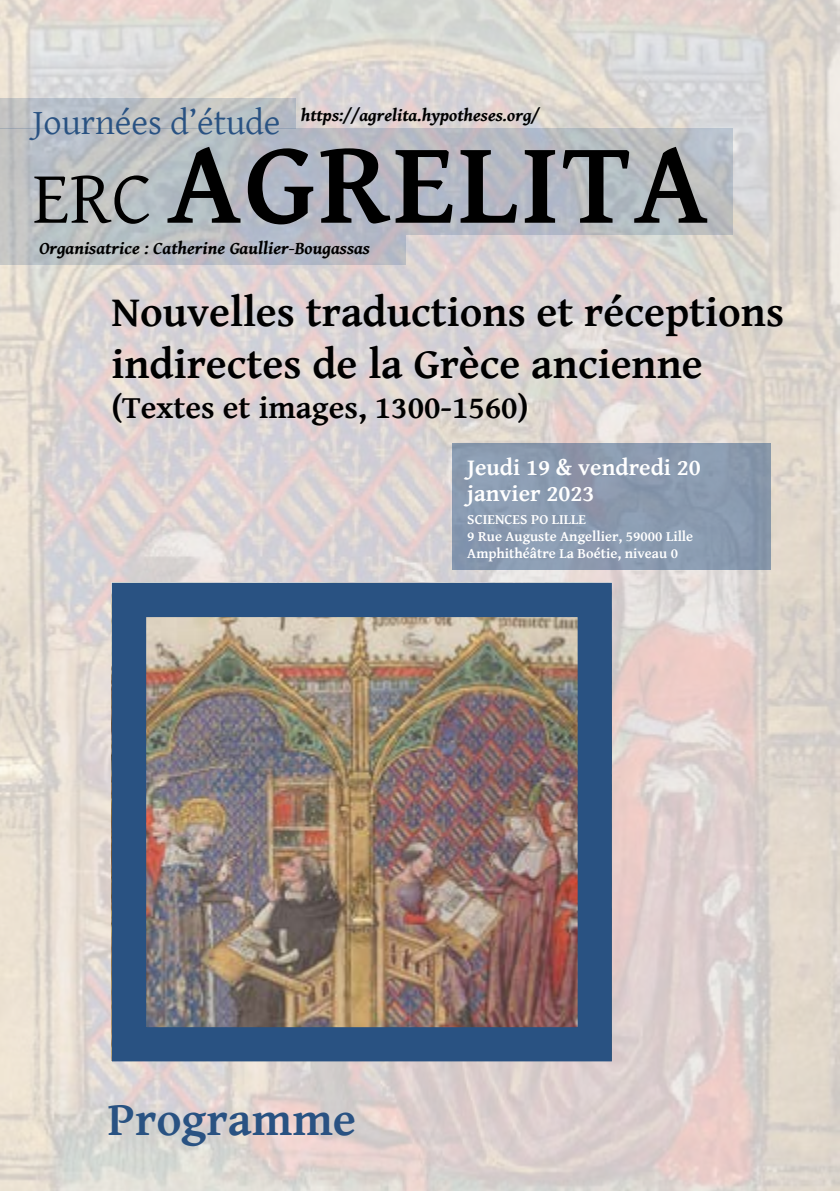
<style>
.page{position:relative;width:840px;height:1191px;background:#fff}
.page>*{position:absolute;margin:0;border:0;box-sizing:border-box;transform-origin:0 0}
.t1{font:700 118px "Gentium Basic";letter-spacing:.025em;color:#000}
.t2{font:700 48px "Gentium Basic";color:#295282}
.t3{font:700 43.2px/51.8px "Gentium Basic";color:#000}
.t4{font:36px "Gentium Basic";color:#295282}
.t5{font:700 32.4px "Gentium Basic";color:#000}
.t6{font:700 23.6px "Gentium Basic";color:#fff}
.t7{font:italic 700 18px "Gentium Book Basic";color:#000}
.t8{font:700 14.4px "Gentium Basic";color:#fff}
.s1{font-weight:400;font-size:75px}
</style>
<div class="page">
<img style="left:0;top:0;width:839px;height:1191px">
<svg style="left:0;top:98px;width:296px;height:30px;background:#bbc0c4"></svg>
<svg style="left:1px;top:128px;width:731px;height:107px;background:#b7bbc2"></svg>
<div style="left:0;top:235px;width:405px;height:29px;background:linear-gradient(to right,#bdc3c3,#b7b7c5)"></div>
<img style="left:111px;top:583px;width:465px;height:477px">
<div style="left:112px;top:583px;width:499px;height:478px;border:34px solid #295282"></div>
<div style="left:452px;top:443px;width:318px;height:127px;background:#8a9aaf"></div>
<p class="t4" style="left:33px;top:96px;width:249px">Journées d’étude</p>
<p class="t7" style="left:300px;top:101px;width:240px">https://agrelita.hypotheses.org/</p>
<p class="t1" style="left:33px;top:95px;width:677px"><span class="s1">ERC</span> AGRELITA</p>
<p class="t7" style="left:39px;top:234px;width:332px">Organisatrice : Catherine Gaullier-Bougassas</p>
<p class="t3" style="left:111px;top:285px;width:674px">Nouvelles traductions et réceptions indirectes de la Grèce ancienne</p>
<p class="t5" style="left:111px;top:383px;width:418px">(Textes et images, 1300-1560)</p>
<p class="t6" style="left:467px;top:449px;width:235px">Jeudi 19 &amp; vendredi 20</p>
<p class="t6" style="left:467px;top:475px;width:129px">janvier 2023</p>
<p class="t8" style="left:467px;top:508px;width:120px">SCIENCES PO LILLE</p>
<p class="t8" style="left:467px;top:525px;width:227px">9 Rue Auguste Angellier, 59000 Lille</p>
<p class="t8" style="left:467px;top:542px;width:212px">Amphithéâtre La Boétie, niveau 0</p>
<p class="t2" style="left:108px;top:1083px;width:250px">Programme</p>
</div>
